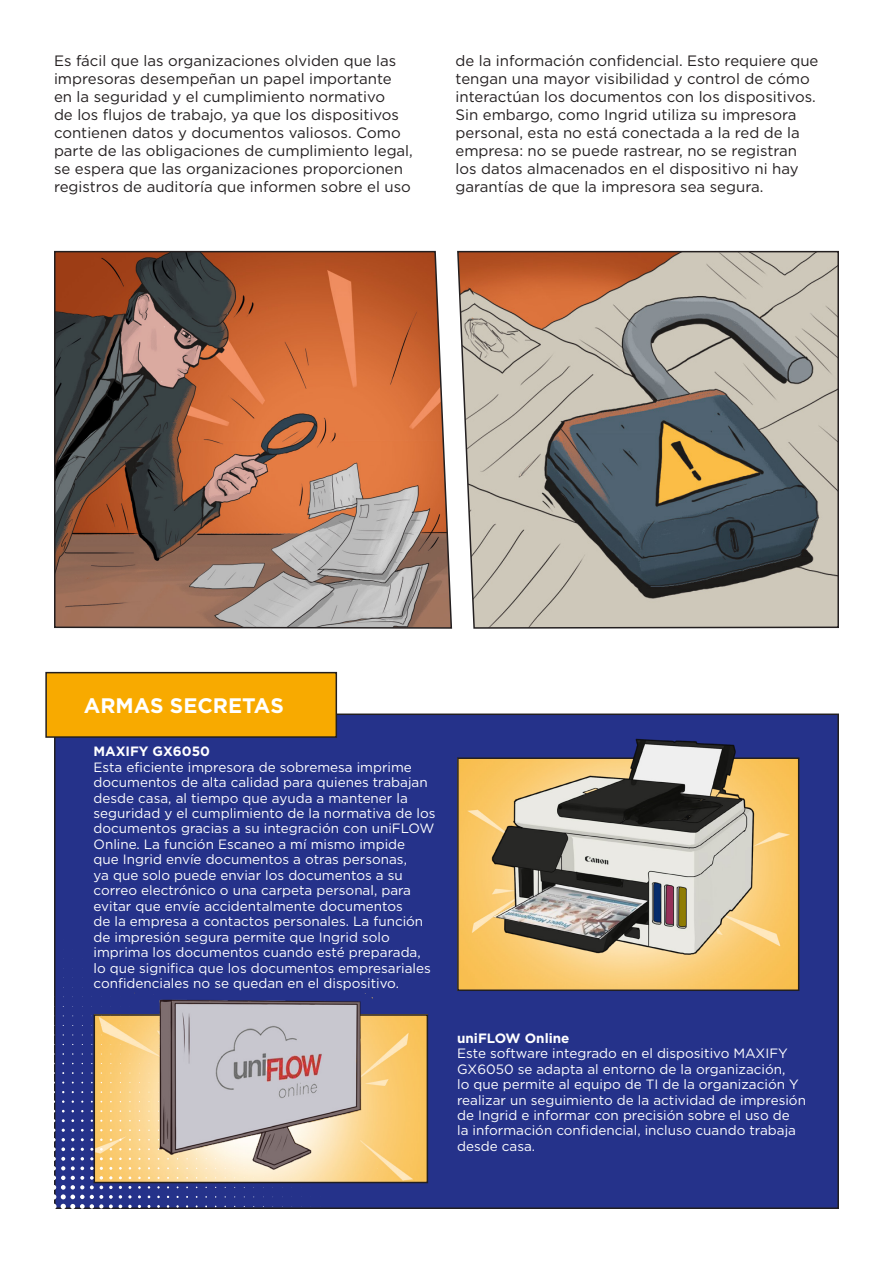
<style>
.page{position:relative;width:893px;height:1263px;background:#fff}
.page>*{position:absolute;margin:0;border:0;box-sizing:border-box;transform-origin:0 0}
.t1{font:700 21px "Gotham";color:#fff}
.t2{font:15px/18px "Gotham";color:#231f20}
.t3{font:13.5px/15.5px "Gotham";color:#fff}
.t4{font:700 13.5px "Gotham";color:#fff}
</style>
<div class="page">
<svg style="left:54px;top:250px;width:396px;height:379px;background:#a06d54"></svg>
<svg style="left:457px;top:250px;width:382px;height:309px;background:#9e9488"></svg>
<div style="left:55px;top:714px;width:783px;height:494px;background:#25328a"></div>
<div style="left:46px;top:673px;width:290px;height:64px;background:#f8aa00"></div>
<div style="left:45px;top:672px;width:292px;height:66px;border:2px solid #231f20"></div>
<svg style="left:90px;top:1183px;width:4px;height:6px"></svg>
<svg style="left:100px;top:1185px;width:3px;height:4px"></svg>
<svg style="left:109px;top:1186px;width:4px;height:3px"></svg>
<svg style="left:119px;top:1204px;width:3px;height:4px"></svg>
<svg style="left:128px;top:1205px;width:4px;height:3px"></svg>
<svg style="left:54px;top:1183px;width:3px;height:26px"></svg>
<svg style="left:60px;top:1185px;width:26px;height:24px"></svg>
<svg style="left:89px;top:1195px;width:25px;height:14px"></svg>
<img style="left:428px;top:559px;width:411px;height:598px">
<img style="left:54px;top:986px;width:428px;height:197px">
<p class="t2" style="left:54px;top:51px;width:360px">Es fácil que las organizaciones olviden que las impresoras desempeñan un papel importante en la seguridad y el cumplimiento normativo<br>de los flujos de trabajo, ya que los dispositivos contienen datos y documentos valiosos. Como parte de las obligaciones de cumplimiento legal, se espera que las organizaciones proporcionen registros de auditoría que informen sobre el uso</p>
<p class="t2" style="left:455px;top:51px;width:364px">de la información confidencial. Esto requiere que tengan una mayor visibilidad y control de cómo interactúan los documentos con los dispositivos.<br>Sin embargo, como Ingrid utiliza su impresora personal, esta no está conectada a la red de la empresa: no se puede rastrear, no se registran los datos almacenados en el dispositivo ni hay garantías de que la impresora sea segura.</p>
<p class="t1" style="left:84px;top:692px;width:201px">ARMAS SECRETAS</p>
<p class="t4" style="left:94px;top:742px;width:118px">MAXIFY GX6050</p>
<p class="t3" style="left:94px;top:759px;width:343px">Esta eficiente impresora de sobremesa imprime documentos de alta calidad para quienes trabajan desde casa, al tiempo que ayuda a mantener la seguridad y el cumplimiento de la normativa de los documentos gracias a su integración con uniFLOW Online. La función Escaneo a mí mismo impide<br>que Ingrid envíe documentos a otras personas,<br>ya que solo puede enviar los documentos a su correo electrónico o una carpeta personal, para evitar que envíe accidentalmente documentos<br>de la empresa a contactos personales. La función de impresión segura permite que Ingrid solo imprima los documentos cuando esté preparada, lo que significa que los documentos empresariales confidenciales no se quedan en el dispositivo.</p>
<p class="t4" style="left:457px;top:1029px;width:114px">uniFLOW Online</p>
<p class="t3" style="left:457px;top:1045px;width:350px">Este software integrado en el dispositivo MAXIFY GX6050 se adapta al entorno de la organización,<br>lo que permite al equipo de TI de la organización Y realizar un seguimiento de la actividad de impresión de Ingrid e informar con precisión sobre el uso de<br>la información confidencial, incluso cuando trabaja desde casa.</p>
</div>
